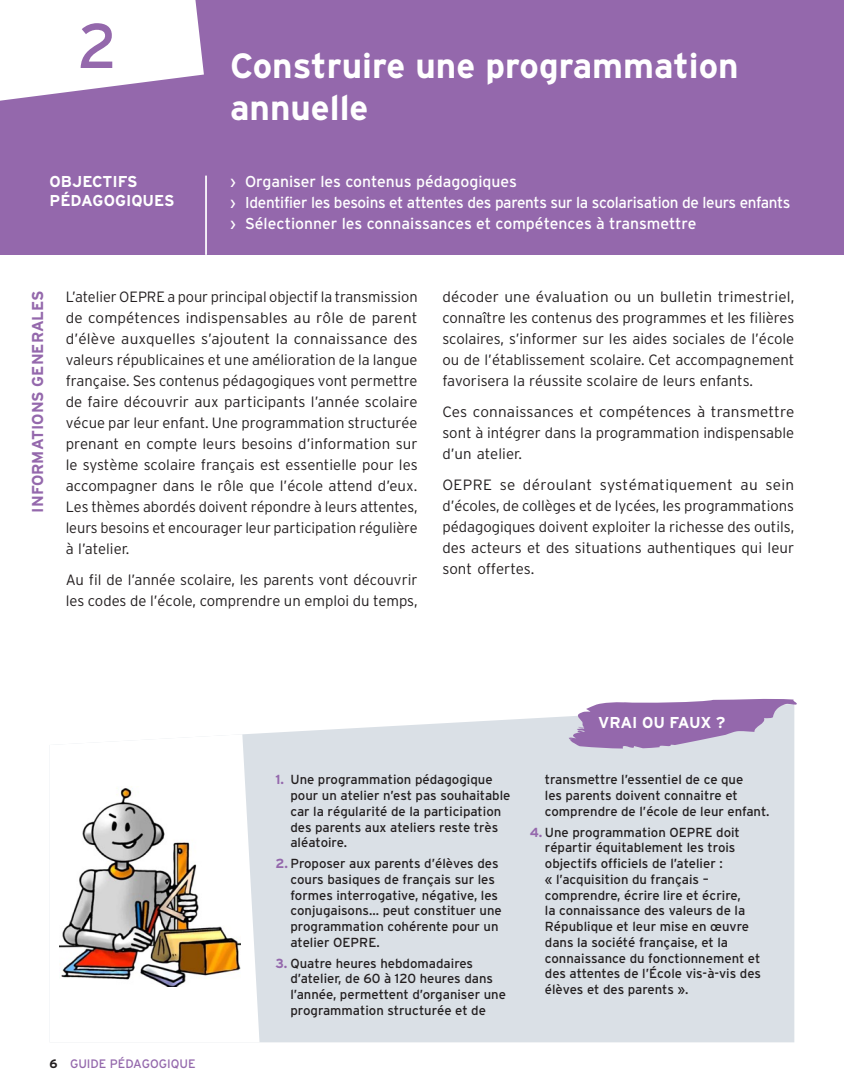
<style>
.page{position:relative;width:844px;height:1092px;background:#fff}
.page>*{position:absolute;margin:0;border:0;box-sizing:border-box;transform-origin:0 0}
.t1{font:63px "Interstate";color:#9468ac}
.Titre_Chapitre{font:700 35px/42px "Interstate";color:#fff}
.t2{font:15.75px "Interstate";letter-spacing:-.015em;color:#fff}
.t3{font:700 15.75px/18.9px "Interstate";color:#fff}
.t4{font:700 15.75px "Interstate";color:#9468ac}
.Infos_generales{font:300 14.88px/21px "Interstate";color:#231f20;text-align:justify}
.t5{font:13.12px/15.8px "Interstate";color:#231f20}
.t6{font:12.25px "Interstate";color:#9468ac}
.s1{font-weight:700;color:#9468ac}
.s2{font-weight:700;color:#231f20}
</style>
<div class="page">
<div style="left:253px;top:716px;width:541px;height:326px;background:#dae0e6"></div>
<svg style="left:165px;top:734px;width:94px;height:308px"></svg>
<img style="left:59px;top:786px;width:181px;height:200px">
<div style="left:0;top:0;width:843px;height:255px;background:#9468ac"></div>
<svg style="left:0;top:0;width:204px;height:101px;background:#efe8f2"></svg>
<hr style="left:205px;top:175px;width:2px;height:80px;background:#fff">
<svg style="left:568px;top:698px;width:229px;height:50px;background:#ae92c1"></svg>
<hr style="left:843px;top:0;width:1px;height:1091px;background:#f0ecf5">
<p class="t1" style="left:78px;top:11px;width:41px">2</p>
<p class="t3" style="left:50px;top:172px;width:126px">OBJECTIFS<br>PÉDAGOGIQUES</p>
<p class="Titre_Chapitre" style="left:230px;top:44px;width:510px">Construire une programmation annuelle</p>
<p class="t2" style="left:230px;top:173px;width:288px">› Organiser les contenus pédagogiques</p>
<p class="t2" style="left:230px;top:194px;width:562px">› Identifier les besoins et attentes des parents sur la scolarisation de leurs enfants</p>
<p class="t2" style="left:230px;top:215px;width:468px">› Sélectionner les connaissances et compétences à transmettre</p>
<p class="t4" style="left:29px;top:512px;width:224px;rotate:-90deg">INFORMATIONS GENERALES</p>
<p class="Infos_generales" style="left:66px;top:286px;width:353px">L’atelier OEPRE a pour principal objectif la transmission de compétences indispensables au rôle de parent d’élève auxquelles s’ajoutent la connaissance des valeurs républicaines et une amélioration de la langue française. Ses contenus pédagogiques vont permettre de faire découvrir aux participants l’année scolaire vécue par leur enfant. Une programmation structurée prenant en compte leurs besoins d’information sur le système scolaire français est essentielle pour les accompagner dans le rôle que l’école attend d’eux.<br>Les thèmes abordés doivent répondre à leurs attentes, leurs besoins et encourager leur participation régulière à l’atelier.</p>
<p class="Infos_generales" style="left:66px;top:569px;width:353px">Au fil de l’année scolaire, les parents vont découvrir les codes de l’école, comprendre un emploi du temps,</p>
<p class="Infos_generales" style="left:442px;top:286px;width:353px">décoder une évaluation ou un bulletin trimestriel, connaître les contenus des programmes et les filières scolaires, s’informer sur les aides sociales de l’école ou de l’établissement scolaire. Cet accompagnement favorisera la réussite scolaire de leurs enfants.</p>
<p class="Infos_generales" style="left:442px;top:401px;width:353px">Ces connaissances et compétences à transmettre sont à intégrer dans la programmation indispensable d’un atelier.</p>
<p class="Infos_generales" style="left:442px;top:474px;width:353px">OEPRE se déroulant systématiquement au sein d’écoles, de collèges et de lycées, les programmations pédagogiques doivent exploiter la richesse des outils, des acteurs et des situations authentiques qui leur sont offertes.</p>
<p class="t5" style="left:290px;top:771px;width:221px;text-indent:-15px"><span class="s1">1.</span> Une programmation pédagogique pour un atelier n’est pas souhaitable car la régularité de la participation des parents aux ateliers reste très aléatoire.</p>
<p class="t5" style="left:290px;top:855px;width:213px;text-indent:-15px"><span class="s1">2.</span> Proposer aux parents d’élèves des cours basiques de français sur les formes interrogative, négative, les conjugaisons… peut constituer une programmation cohérente pour un atelier OEPRE.</p>
<p class="t5" style="left:290px;top:954px;width:217px;text-indent:-15px"><span class="s1">3.</span> Quatre heures hebdomadaires d’atelier, de 60 à 120 heures dans l’année, permettent d’organiser une programmation structurée et de</p>
<p class="t3" style="left:598px;top:712px;width:129px">VRAI OU FAUX ?</p>
<p class="t5" style="left:544px;top:771px;width:226px">transmettre l’essentiel de ce que<br>les parents doivent connaitre et comprendre de l’école de leur enfant.</p>
<p class="t5" style="left:544px;top:823px;width:217px;text-indent:-15px"><span class="s1">4.</span> Une programmation OEPRE doit répartir équitablement les trois objectifs officiels de l’atelier :<br>« l’acquisition du français – comprendre, écrire lire et écrire,<br>la connaissance des valeurs de la<br>République et leur mise en œuvre dans la société française, et la connaissance du fonctionnement et des attentes de l’École vis-à-vis des élèves et des parents ».</p>
<p class="t6" style="left:50px;top:1056px;width:147px"><span class="s2">6</span> GUIDE PÉDAGOGIQUE</p>
</div>
